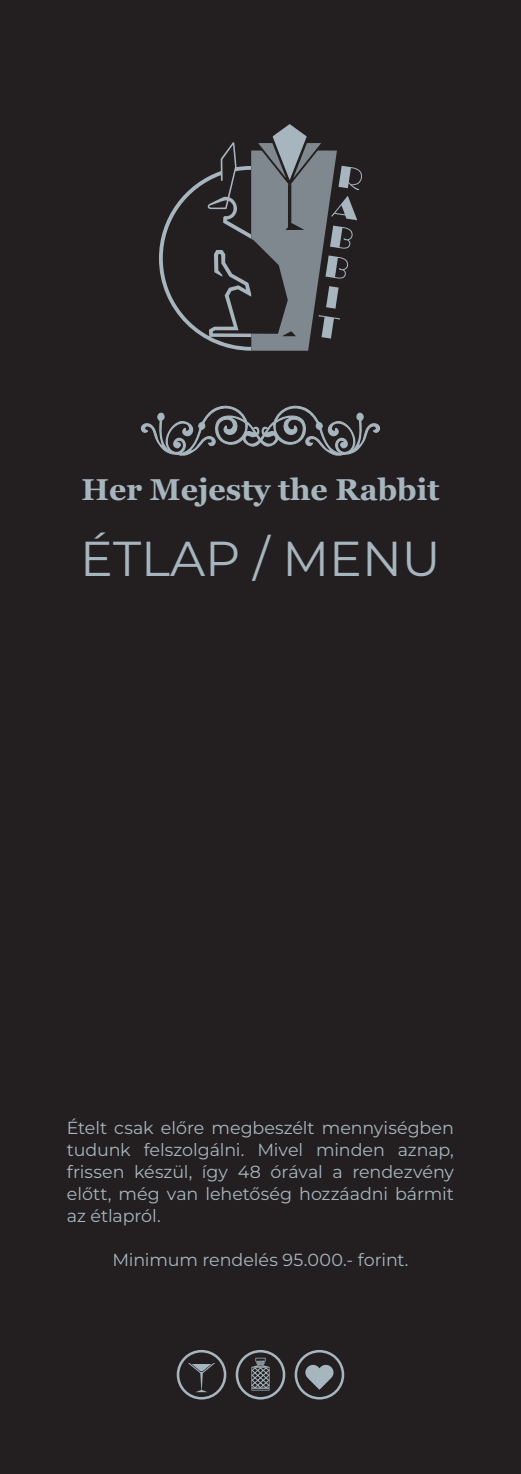
<style>
.page{position:relative;width:521px;height:1474px;background:#fff}
.page>*{position:absolute;margin:0;border:0;box-sizing:border-box;transform-origin:0 0}
.t1{font:100 49px "Montserrat";color:#a7b6be}
.t2{font:700 30.28px "Georgia";color:#a7b6be}
.t3{font:100 17.5px/22.1px "Montserrat";letter-spacing:-.005em;color:#a7b6be;text-align:justify}
</style>
<div class="page">
<div style="left:0;top:0;width:521px;height:1473px;background:#231f20"></div>
<svg style="left:159px;top:124px;width:203px;height:227px"></svg>
<svg style="left:295px;top:1350px;width:49px;height:49px"></svg>
<svg style="left:177px;top:1350px;width:49px;height:49px"></svg>
<svg style="left:236px;top:1350px;width:49px;height:49px"></svg>
<svg style="left:140px;top:405px;width:241px;height:51px"></svg>
<h2 class="t2" style="left:81px;top:470px;width:359px">Her Mejesty the Rabbit</h2>
<h1 class="t1" style="left:80px;top:526px;width:362px">ÉTLAP / MENU</h1>
<p class="t3" style="left:67px;top:1115px;width:388px">Ételt csak előre megbeszélt mennyiségben tudunk felszolgálni. Mivel minden aznap, frissen készül, így 48 órával a rendezvény előtt, még van lehetőség hozzáadni bármit az étlapról.</p>
<p class="t3" style="left:112px;top:1247px;width:298px">Minimum rendelés 95.000.- forint.</p>
</div>
